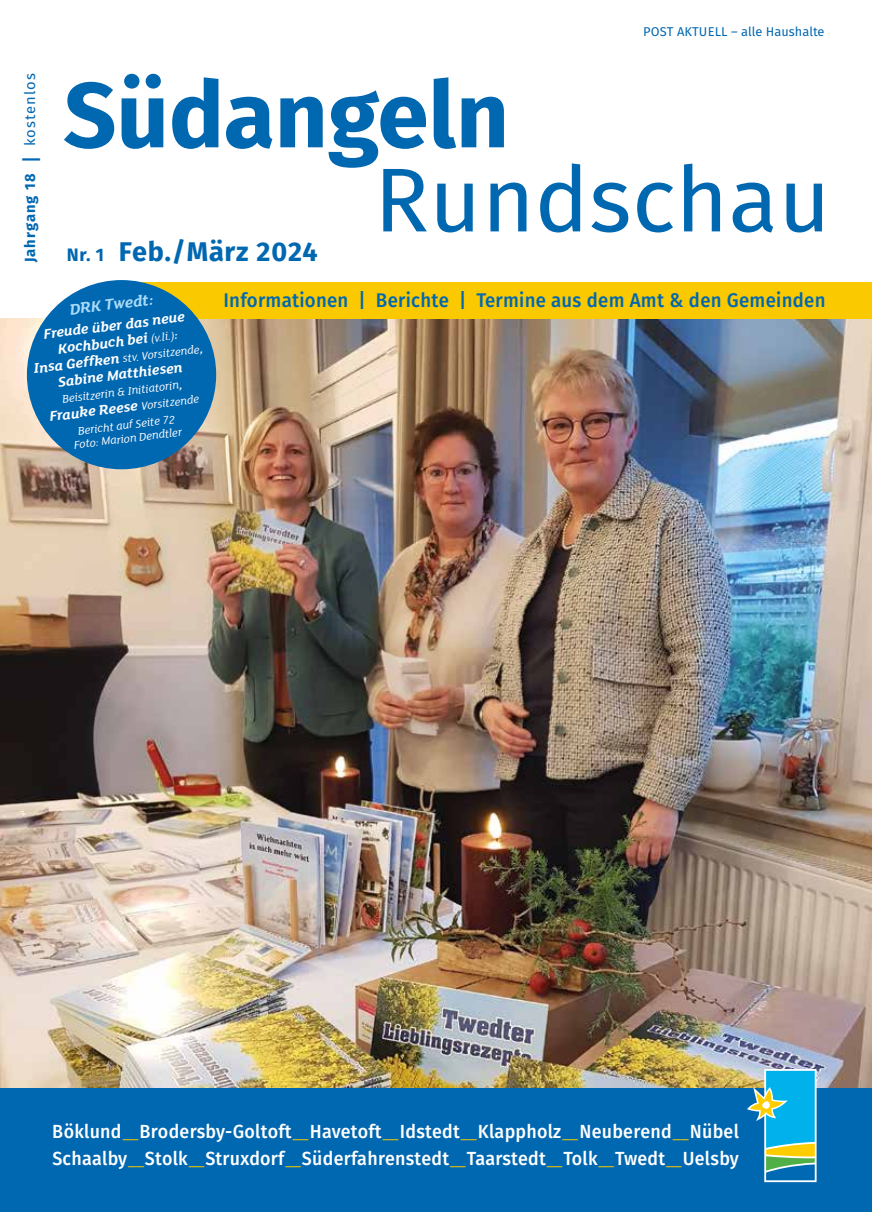
<style>
.page{position:relative;width:872px;height:1212px;background:#fff}
.page>*{position:absolute;margin:0;border:0;box-sizing:border-box;transform-origin:0 0}
.t1{font:700 92.1px "Fira Sans OT";color:#0067b1}
.t2{font:90.6px "Fira Sans OT";color:#0067b1}
.t3{font:700 27px "Fira Sans OT";letter-spacing:.03em;color:#0067b1}
.t4{font:19.8px "Fira Sans OT Medium";letter-spacing:.015em;color:#0067b1;scale:.94 1}
.t5{font:18.9px/27px "Fira Sans OT Medium";letter-spacing:.015em;color:#fff;scale:.94 1}
.t6{font:italic 700 16.5px "FS Lola";color:#a8dbf8}
.t7{font:italic 700 15px/16.5px "FS Lola";color:#fff;text-align:center}
.t8{font:700 14.7px "Fira Sans OT";letter-spacing:.07em;color:#0067b1}
.t9{font:12.75px "Fira Sans OT";color:#0067b1}
.t10{font:italic 12px/13.5px "FS Lola";color:#fff;text-align:center}
.s1{font-family:"Fira Sans OT Medium";font-weight:400;font-size:19.5px}
.s2{font-weight:400}
.s3{font-size:18px}
.s4{font-weight:400;font-size:12px}
.s5{font-size:12px}
.s6{font-weight:700;font-size:15px}
.s7{font-weight:700}
.s8{font-family:"Fira Sans OT Light";color:#fbc900}
</style>
<div class="page">
<img style="left:0;top:318px;width:872px;height:771px">
<div style="left:103px;top:283px;width:769px;height:36px;background:#fbc900"></div>
<div style="left:0;top:1089px;width:872px;height:123px;background:#0067b1"></div>
<svg style="left:747px;top:1069px;width:69px;height:113px"></svg>
<div style="left:27px;top:280px;width:189px;height:189px;background:#0067b1;border-radius:50%"></div>
<p class="t8" style="left:20px;top:262px;width:190px;rotate:-90deg">Jahrgang 18 <span class="s1">|</span> <span class="s2">kostenlos</span></p>
<p class="t9" style="left:643px;top:22px;width:183px">POST AKTUELL – alle Haushalte</p>
<h1 class="t1" style="left:64px;top:51px;width:447px">Südangeln</h1>
<h2 class="t2" style="left:374px;top:136px;width:458px">Rundschau</h2>
<h3 class="t3" style="left:67px;top:232px;width:252px"><span class="s3">Nr. 1</span> Feb./März 2024</h3>
<p class="t6" style="left:68px;top:298px;width:86px;rotate:-7deg">DRK Twedt:</p>
<p class="t7" style="left:42px;top:325px;width:144px;rotate:-7deg">Freude über das neue<br>Kochbuch bei <span class="s4">(v.li.)</span><span class="s5">:</span></p>
<p class="t10" style="left:33px;top:362px;width:172px;rotate:-7deg"><span class="s6">Insa Geffken</span> stv. Vorsitzende<span class="s7">,</span></p>
<p class="t7" style="left:57px;top:373px;width:127px;rotate:-7deg">Sabine Matthiesen</p>
<p class="t10" style="left:61px;top:392px;width:122px;rotate:-7deg">Beisitzerin &amp; Initiatorin<span class="s7">,</span></p>
<p class="t7" style="left:48px;top:407px;width:152px;rotate:-7deg">Frauke Reese <span class="s4">Vorsitzende</span></p>
<p class="t10" style="left:72px;top:424px;width:110px;rotate:-7deg">Bericht auf Seite 72<br>Foto: Marion Dendtler</p>
<p class="t4" style="left:223px;top:287px;width:642px">Informationen | Berichte | Termine aus dem Amt &amp; den Gemeinden</p>
<p class="t5" style="left:52px;top:1119px;width:732px">Böklund<span class="s8">__</span>Brodersby-Goltoft<span class="s8">__</span>Havetoft<span class="s8">__</span>Idstedt<span class="s8">__</span>Klappholz<span class="s8">__</span>Neuberend<span class="s8">__</span>Nübel<br>Schaalby<span class="s8">__</span>Stolk<span class="s8">__</span>Struxdorf<span class="s8">__</span>Süderfahrenstedt<span class="s8">__</span>Taarstedt<span class="s8">__</span>Tolk<span class="s8">__</span>Twedt<span class="s8">__</span>Uelsby</p>
</div>
